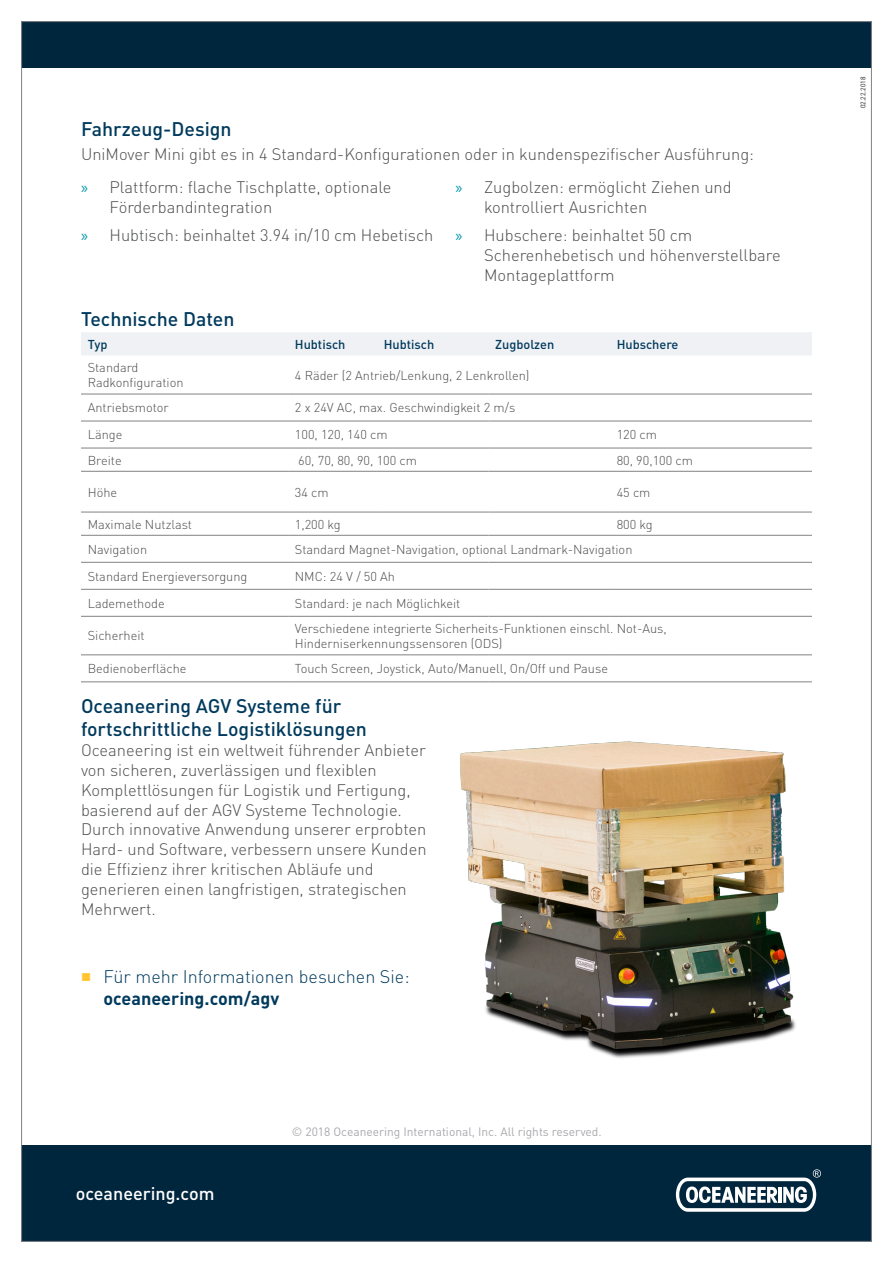
<style>
.page{position:relative;width:893px;height:1263px;background:#fff}
.page>*{position:absolute;margin:0;border:0;box-sizing:border-box;transform-origin:0 0}
.Ingress_features_tec{font:500 19.5px/23.4px "DINOT";color:#003a5d}
.t1{font:300 18px/21.6px "DINOT";color:#003a5d}
.t2{font:500 18px "DINOT";color:#fff}
.Ingress{font:300 16.5px/19.8px "DINOT";color:#4b4c4d}
.Table_-_Text{font:300 12.75px/15.3px "DINOT";color:#4b4c4d}
.Table_-_Header{font:500 12.75px "DINOT";color:#003a5d}
.t3{font:12px "DINOT";color:#a8a9ad}
.t4{font:6.75px "DINOT";color:#231f20}
.s1{font-family:"Myriad Pro";font-weight:400;color:#0095aa}
.s2{font-weight:700}
</style>
<div class="page">
<div style="left:81px;top:332px;width:731px;height:23px;background:#f0f1f4"></div>
<hr style="left:81px;top:394px;width:207px;height:1px;background:#808285">
<hr style="left:288px;top:394px;width:89px;height:1px;background:#808285">
<hr style="left:377px;top:394px;width:111px;height:1px;background:#808285">
<hr style="left:488px;top:394px;width:122px;height:1px;background:#808285">
<hr style="left:610px;top:394px;width:202px;height:1px;background:#808285">
<hr style="left:81px;top:421px;width:207px;height:1px;background:#808285">
<hr style="left:288px;top:421px;width:89px;height:1px;background:#808285">
<hr style="left:377px;top:421px;width:111px;height:1px;background:#808285">
<hr style="left:488px;top:421px;width:122px;height:1px;background:#808285">
<hr style="left:610px;top:421px;width:202px;height:1px;background:#808285">
<hr style="left:81px;top:448px;width:207px;height:1px;background:#808285">
<hr style="left:288px;top:448px;width:89px;height:1px;background:#808285">
<hr style="left:377px;top:448px;width:111px;height:1px;background:#808285">
<hr style="left:488px;top:448px;width:122px;height:1px;background:#808285">
<hr style="left:610px;top:448px;width:202px;height:1px;background:#808285">
<hr style="left:81px;top:471px;width:207px;height:1px;background:#808285">
<hr style="left:288px;top:471px;width:89px;height:1px;background:#808285">
<hr style="left:377px;top:471px;width:111px;height:1px;background:#808285">
<hr style="left:488px;top:471px;width:122px;height:1px;background:#808285">
<hr style="left:610px;top:471px;width:202px;height:1px;background:#808285">
<hr style="left:81px;top:512px;width:207px;height:1px;background:#808285">
<hr style="left:288px;top:512px;width:89px;height:1px;background:#808285">
<hr style="left:377px;top:512px;width:111px;height:1px;background:#808285">
<hr style="left:488px;top:512px;width:122px;height:1px;background:#808285">
<hr style="left:610px;top:512px;width:202px;height:1px;background:#808285">
<hr style="left:81px;top:535px;width:207px;height:1px;background:#808285">
<hr style="left:288px;top:535px;width:89px;height:1px;background:#808285">
<hr style="left:377px;top:535px;width:111px;height:1px;background:#808285">
<hr style="left:488px;top:535px;width:122px;height:1px;background:#808285">
<hr style="left:610px;top:535px;width:202px;height:1px;background:#808285">
<hr style="left:81px;top:562px;width:207px;height:1px;background:#808285">
<hr style="left:288px;top:562px;width:89px;height:1px;background:#808285">
<hr style="left:377px;top:562px;width:111px;height:1px;background:#808285">
<hr style="left:488px;top:562px;width:122px;height:1px;background:#808285">
<hr style="left:610px;top:562px;width:202px;height:1px;background:#808285">
<hr style="left:81px;top:589px;width:207px;height:1px;background:#808285">
<hr style="left:288px;top:589px;width:89px;height:1px;background:#808285">
<hr style="left:377px;top:589px;width:111px;height:1px;background:#808285">
<hr style="left:488px;top:589px;width:122px;height:1px;background:#808285">
<hr style="left:610px;top:589px;width:202px;height:1px;background:#808285">
<hr style="left:81px;top:616px;width:207px;height:1px;background:#808285">
<hr style="left:288px;top:616px;width:89px;height:1px;background:#808285">
<hr style="left:377px;top:616px;width:111px;height:1px;background:#808285">
<hr style="left:488px;top:616px;width:122px;height:1px;background:#808285">
<hr style="left:610px;top:616px;width:202px;height:1px;background:#808285">
<hr style="left:81px;top:655px;width:207px;height:1px;background:#808285">
<hr style="left:288px;top:655px;width:89px;height:1px;background:#808285">
<hr style="left:377px;top:655px;width:111px;height:1px;background:#808285">
<hr style="left:488px;top:655px;width:122px;height:1px;background:#808285">
<hr style="left:610px;top:655px;width:202px;height:1px;background:#808285">
<hr style="left:81px;top:682px;width:207px;height:1px;background:#808285">
<hr style="left:288px;top:682px;width:89px;height:1px;background:#808285">
<hr style="left:377px;top:682px;width:111px;height:1px;background:#808285">
<hr style="left:488px;top:682px;width:122px;height:1px;background:#808285">
<hr style="left:610px;top:682px;width:202px;height:1px;background:#808285">
<img style="left:460px;top:741px;width:336px;height:317px">
<div style="left:21px;top:22px;width:850px;height:46px;background:#00263e"></div>
<div style="left:21px;top:1145px;width:851px;height:97px;background:#00263e"></div>
<svg style="left:676px;top:1169px;width:145px;height:43px"></svg>
<hr style="left:779px;top:1187px;width:3px;height:16px;background:#fff">
<p class="Ingress_features_tec" style="left:81px;top:117px;width:152px">Fahrzeug-Design</p>
<p class="Ingress" style="left:81px;top:144px;width:674px">UniMover Mini gibt es in 4 Standard-Konfigurationen oder in kundenspezifischer Ausführung:</p>
<p class="Ingress" style="left:110px;top:177px;width:284px;text-indent:-28px"><span class="s1">»</span> Plattform: flache Tischplatte, optionale<br>Förderbandintegration</p>
<p class="Ingress" style="left:81px;top:225px;width:354px"><span class="s1">»</span> Hubtisch: beinhaltet 3.94 in/10 cm Hebetisch</p>
<p class="Ingress" style="left:484px;top:177px;width:249px;text-indent:-28px"><span class="s1">»</span> Zugbolzen: ermöglicht Ziehen und kontrolliert Ausrichten</p>
<p class="Ingress" style="left:484px;top:225px;width:298px;text-indent:-28px"><span class="s1">»</span> Hubschere: beinhaltet 50 cm<br>Scherenhebetisch und höhenverstellbare<br>Montageplattform</p>
<p class="Ingress_features_tec" style="left:81px;top:307px;width:155px">Technische Daten</p>
<p class="Table_-_Header" style="left:88px;top:336px;width:21px">Typ</p>
<p class="Table_-_Header" style="left:295px;top:336px;width:52px">Hubtisch</p>
<p class="Table_-_Header" style="left:384px;top:336px;width:52px">Hubtisch</p>
<p class="Table_-_Header" style="left:495px;top:336px;width:61px">Zugbolzen</p>
<p class="Table_-_Header" style="left:617px;top:336px;width:63px">Hubschere</p>
<p class="Table_-_Text" style="left:88px;top:360px;width:52px">Standard</p>
<p class="Table_-_Text" style="left:88px;top:375px;width:97px">Radkonfiguration</p>
<p class="Table_-_Text" style="left:295px;top:367px;width:236px">4 Räder (2 Antrieb/Lenkung, 2 Lenkrollen)</p>
<p class="Table_-_Text" style="left:88px;top:400px;width:83px">Antriebsmotor</p>
<p class="Table_-_Text" style="left:295px;top:400px;width:222px">2 x 24V AC, max. Geschwindigkeit 2 m/s</p>
<p class="Table_-_Text" style="left:88px;top:427px;width:36px">Länge</p>
<p class="Table_-_Text" style="left:295px;top:427px;width:94px">100, 120, 140 cm</p>
<p class="Table_-_Text" style="left:617px;top:427px;width:42px">120 cm</p>
<p class="Table_-_Text" style="left:88px;top:452px;width:35px">Breite</p>
<p class="Table_-_Text" style="left:298px;top:452px;width:120px">60, 70, 80, 90, 100 cm</p>
<p class="Table_-_Text" style="left:617px;top:452px;width:78px">80, 90,100 cm</p>
<p class="Table_-_Text" style="left:88px;top:484px;width:31px">Höhe</p>
<p class="Table_-_Text" style="left:295px;top:484px;width:35px">34 cm</p>
<p class="Table_-_Text" style="left:617px;top:484px;width:35px">45 cm</p>
<p class="Table_-_Text" style="left:88px;top:516px;width:106px">Maximale Nutzlast</p>
<p class="Table_-_Text" style="left:295px;top:516px;width:47px">1,200 kg</p>
<p class="Table_-_Text" style="left:617px;top:516px;width:38px">800 kg</p>
<p class="Table_-_Text" style="left:88px;top:541px;width:61px">Navigation</p>
<p class="Table_-_Text" style="left:295px;top:541px;width:339px">Standard Magnet-Navigation, optional Landmark-Navigation</p>
<p class="Table_-_Text" style="left:88px;top:568px;width:161px">Standard Energieversorgung</p>
<p class="Table_-_Text" style="left:295px;top:568px;width:102px">NMC: 24 V / 50 Ah</p>
<p class="Table_-_Text" style="left:88px;top:595px;width:78px">Lademethode</p>
<p class="Table_-_Text" style="left:295px;top:595px;width:167px">Standard: je nach Möglichkeit</p>
<p class="Table_-_Text" style="left:88px;top:628px;width:58px">Sicherheit</p>
<p class="Table_-_Text" style="left:295px;top:620px;width:373px">Verschiedene integrierte Sicherheits-Funktionen einschl. Not-Aus,<br>Hinderniserkennungssensoren (ODS)</p>
<p class="Table_-_Text" style="left:88px;top:661px;width:100px">Bedienoberfläche</p>
<p class="Table_-_Text" style="left:295px;top:661px;width:315px">Touch Screen, Joystick, Auto/Manuell, On/Off und Pause</p>
<p class="Ingress_features_tec" style="left:81px;top:694px;width:288px">Oceaneering AGV Systeme für fortschrittliche Logistiklösungen</p>
<p class="Ingress" style="left:81px;top:740px;width:347px">Oceaneering ist ein weltweit führender Anbieter von sicheren, zuverlässigen und flexiblen Komplettlösungen für Logistik und Fertigung, basierend auf der AGV Systeme Technologie.<br>Durch innovative Anwendung unserer erprobten Hard- und Software, verbessern unsere Kunden die Effizienz ihrer kritischen Abläufe und generieren einen langfristigen, strategischen Mehrwert.</p>
<p class="t1" style="left:104px;top:966px;width:308px">Für mehr Informationen besuchen Sie: <span class="s2">oceaneering.com/agv</span></p>
<p class="t2" style="left:76px;top:1181px;width:140px">oceaneering.com</p>
<p class="t3" style="left:292px;top:1124px;width:311px">© 2018 Oceaneering International, Inc. All rights reserved.</p>
<p class="t4" style="left:859px;top:108px;width:33px;rotate:-90deg">02.22.2018</p>
</div>
